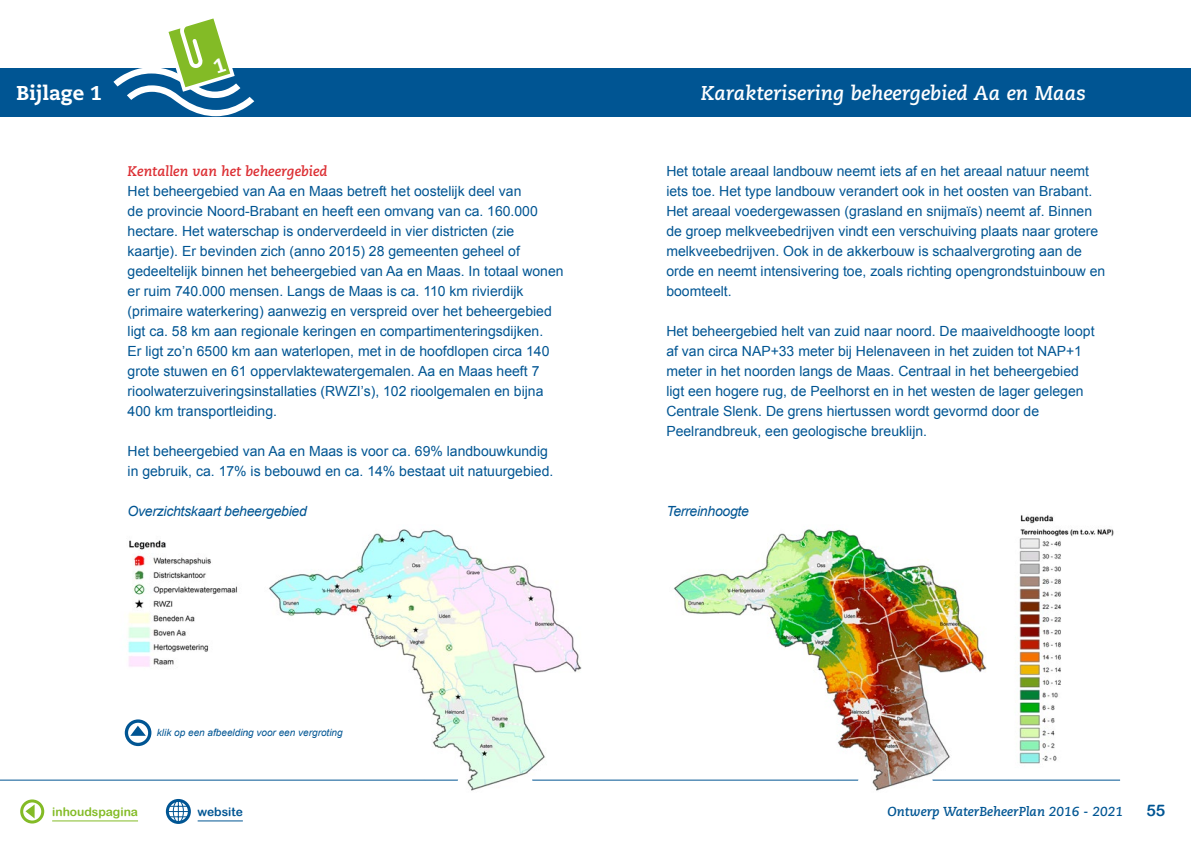
<style>
.page{position:relative;width:1191px;height:842px;background:#fff}
.page>*{position:absolute;margin:0;border:0;box-sizing:border-box;transform-origin:0 0}
.t1{font:italic 700 20px "Caecilia LT Std";color:#fff}
.t2{font:800 20px "Caecilia LT Std";color:#fff}
.t3{font:16px "Arial Rounded MT Bold";color:#005593}
.t4{font:14px/20px "Arial";color:#005593}
.t5{font:italic 14px "Arial";letter-spacing:-.02em;color:#005593}
.t6{font:italic 700 14px "Caecilia LT Std";color:#dc2f34}
.t7{font:italic 700 13px "Caecilia LT Std";color:#005593}
.t8{font:12px "Arial Rounded MT Bold";color:#83bb26}
.t9{font:12px "Arial Rounded MT Bold";color:#005593}
.t10{font:italic 10px "Arial";color:#005593}
</style>
<div class="page">
<hr style="left:52px;top:821px;width:86px;height:1px;background:#83bb26">
<hr style="left:198px;top:821px;width:45px;height:1px;background:#005593">
<div style="left:20px;top:799px;width:24px;height:24px;border:3px solid #83bb26;border-radius:50%"></div>
<svg style="left:25px;top:804px;width:10px;height:14px"></svg>
<div style="left:166px;top:799px;width:25px;height:25px;border:3px solid #005593;border-radius:50%"></div>
<div style="left:173px;top:800px;width:11px;height:23px;border:1px solid #005593;border-radius:50%"></div>
<svg style="left:167px;top:800px;width:23px;height:22px"></svg>
<hr style="left:0;top:780px;width:1120px;height:1px;background:#005593">
<div style="left:0;top:68px;width:1191px;height:48px;background:#005593"></div>
<img style="left:128px;top:540px;width:110px;height:127px">
<img style="left:1019px;top:515px;width:95px;height:249px">
<div style="left:125px;top:719px;width:26px;height:27px;border:3px solid #005593;border-radius:50%"></div>
<svg style="left:130px;top:726px;width:16px;height:10px"></svg>
<img style="left:248px;top:529px;width:355px;height:262px">
<img style="left:653px;top:529px;width:355px;height:262px">
<svg style="left:113px;top:18px;width:141px;height:98px"></svg>
<h1 class="t2" style="left:17px;top:80px;width:87px">Bijlage 1</h1>
<p class="t6" style="left:128px;top:163px;width:201px">Kentallen van het beheergebied</p>
<p class="t4" style="left:128px;top:181px;width:437px">Het beheergebied van Aa en Maas betreft het oostelijk deel van<br>de provincie Noord-Brabant en heeft een omvang van ca. 160.000 hectare. Het waterschap is onderverdeeld in vier districten (zie kaartje). Er bevinden zich (anno 2015) 28 gemeenten geheel of gedeeltelijk binnen het beheergebied van Aa en Maas. In totaal wonen er ruim 740.000 mensen. Langs de Maas is ca. 110 km rivierdijk (primaire waterkering) aanwezig en verspreid over het beheergebied ligt ca. 58 km aan regionale keringen en compartimenteringsdijken.<br>Er ligt zo’n 6500 km aan waterlopen, met in de hoofdlopen circa 140 grote stuwen en 61 oppervlaktewatergemalen. Aa en Maas heeft 7 rioolwaterzuiveringsinstallaties (RWZI’s), 102 rioolgemalen en bijna 400 km transportleiding.</p>
<p class="t4" style="left:128px;top:441px;width:427px">Het beheergebied van Aa en Maas is voor ca. 69% landbouwkundig in gebruik, ca. 17% is bebouwd en ca. 14% bestaat uit natuurgebied.</p>
<h1 class="t1" style="left:700px;top:81px;width:386px">Karakterisering beheergebied Aa en Maas</h1>
<p class="t4" style="left:666px;top:161px;width:440px">Het totale areaal landbouw neemt iets af en het areaal natuur neemt iets toe. Het type landbouw verandert ook in het oosten van Brabant.<br>Het areaal voedergewassen (grasland en snijmaïs) neemt af. Binnen de groep melkveebedrijven vindt een verschuiving plaats naar grotere melkveebedrijven. Ook in de akkerbouw is schaalvergroting aan de orde en neemt intensivering toe, zoals richting opengrondstuinbouw en boomteelt.</p>
<p class="t4" style="left:666px;top:321px;width:430px">Het beheergebied helt van zuid naar noord. De maaiveldhoogte loopt af van circa NAP+33 meter bij Helenaveen in het zuiden tot NAP+1 meter in het noorden langs de Maas. Centraal in het beheergebied ligt een hogere rug, de Peelhorst en in het westen de lager gelegen Centrale Slenk. De grens hiertussen wordt gevormd door de Peelrandbreuk, een geologische breuklijn.</p>
<p class="t5" style="left:128px;top:503px;width:181px">Overzichtskaart beheergebied</p>
<p class="t5" style="left:666px;top:503px;width:84px">Terreinhoogte</p>
<p class="t10" style="left:157px;top:727px;width:187px">klik op een afbeelding voor een vergroting</p>
<p class="t8" style="left:52px;top:805px;width:87px">inhoudspagina</p>
<p class="t9" style="left:198px;top:805px;width:47px">website</p>
<p class="t7" style="left:887px;top:804px;width:237px">Ontwerp WaterBeheerPlan 2016 - 2021</p>
<p class="t3" style="left:1146px;top:801px;width:21px">55</p>
</div>
